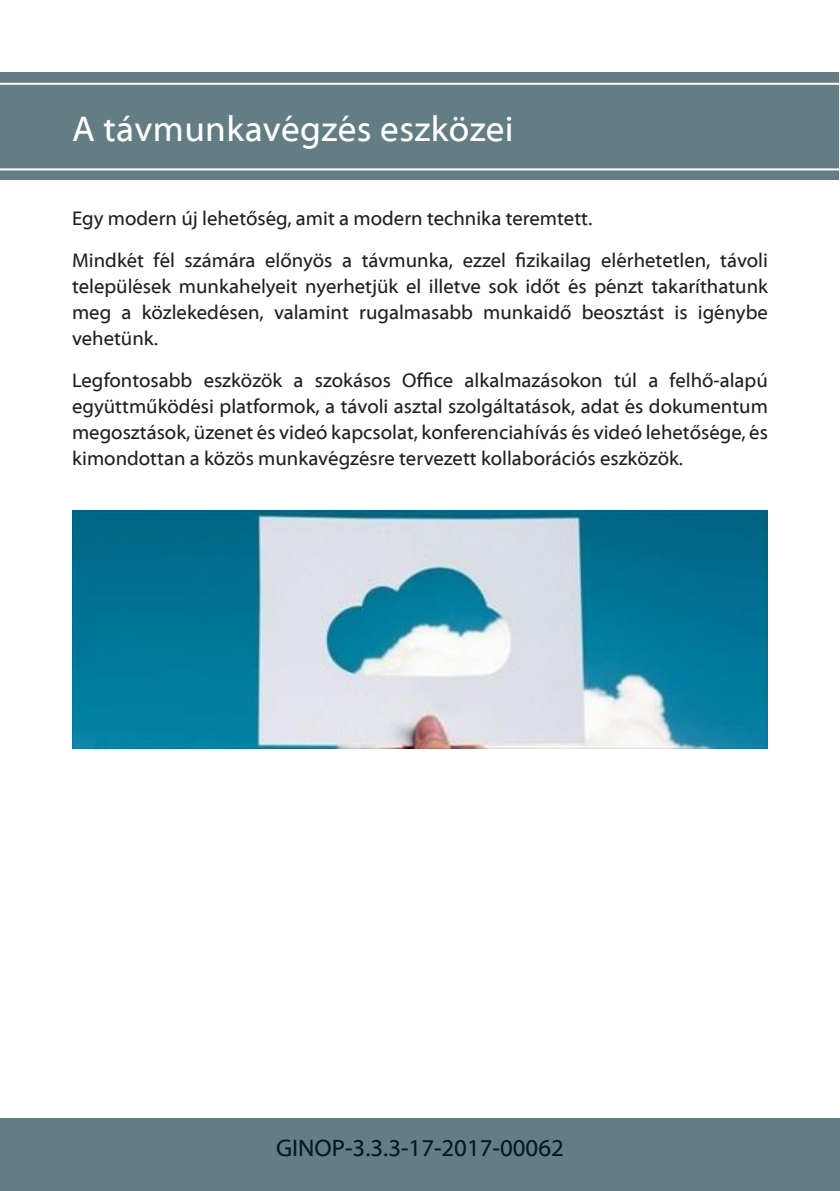
<style>
.page{position:relative;width:840px;height:1191px;background:#fff}
.page>*{position:absolute;margin:0;border:0;box-sizing:border-box;transform-origin:0 0}
.t1{font:36px "Myriad Web Pro";letter-spacing:.01em;color:#fff}
.t2{font:24px "Myriad Web Pro";color:#021823}
.t3{font:20px/26px "Myriad Web Pro";color:#231f20;text-align:justify}
</style>
<div class="page">
<div style="left:0;top:1119px;width:839px;height:72px;background:#647c84"></div>
<div style="left:0;top:72px;width:838px;height:108px;background:#647c84"></div>
<hr style="left:0;top:83px;width:839px;height:2px;background:#fff">
<hr style="left:0;top:168px;width:839px;height:2px;background:#fff">
<img style="left:73px;top:510px;width:694px;height:238px">
<p class="t1" style="left:72px;top:110px;width:443px">A távmunkavégzés eszközei</p>
<p class="t3" style="left:72px;top:206px;width:521px">Egy modern új lehetőség, amit a modern technika teremtett.</p>
<p class="t3" style="left:72px;top:248px;width:697px">Mindkét fél számára előnyös a távmunka, ezzel fizikailag elérhetetlen, távoli települések munkahelyeit nyerhetjük el illetve sok időt és pénzt takaríthatunk meg a közlekedésen, valamint rugalmasabb munkaidő beosztást is igénybe vehetünk.</p>
<p class="t3" style="left:72px;top:368px;width:697px">Legfontosabb eszközök a szokásos Office alkalmazásokon túl a felhő-alapú együttműködési platformok, a távoli asztal szolgáltatások, adat és dokumentum megosztások, üzenet és videó kapcsolat, konferenciahívás és videó lehetősége, és kimondottan a közös munkavégzésre tervezett kollaborációs eszközök.</p>
<p class="t2" style="left:276px;top:1134px;width:289px">GINOP-3.3.3-17-2017-00062</p>
</div>
